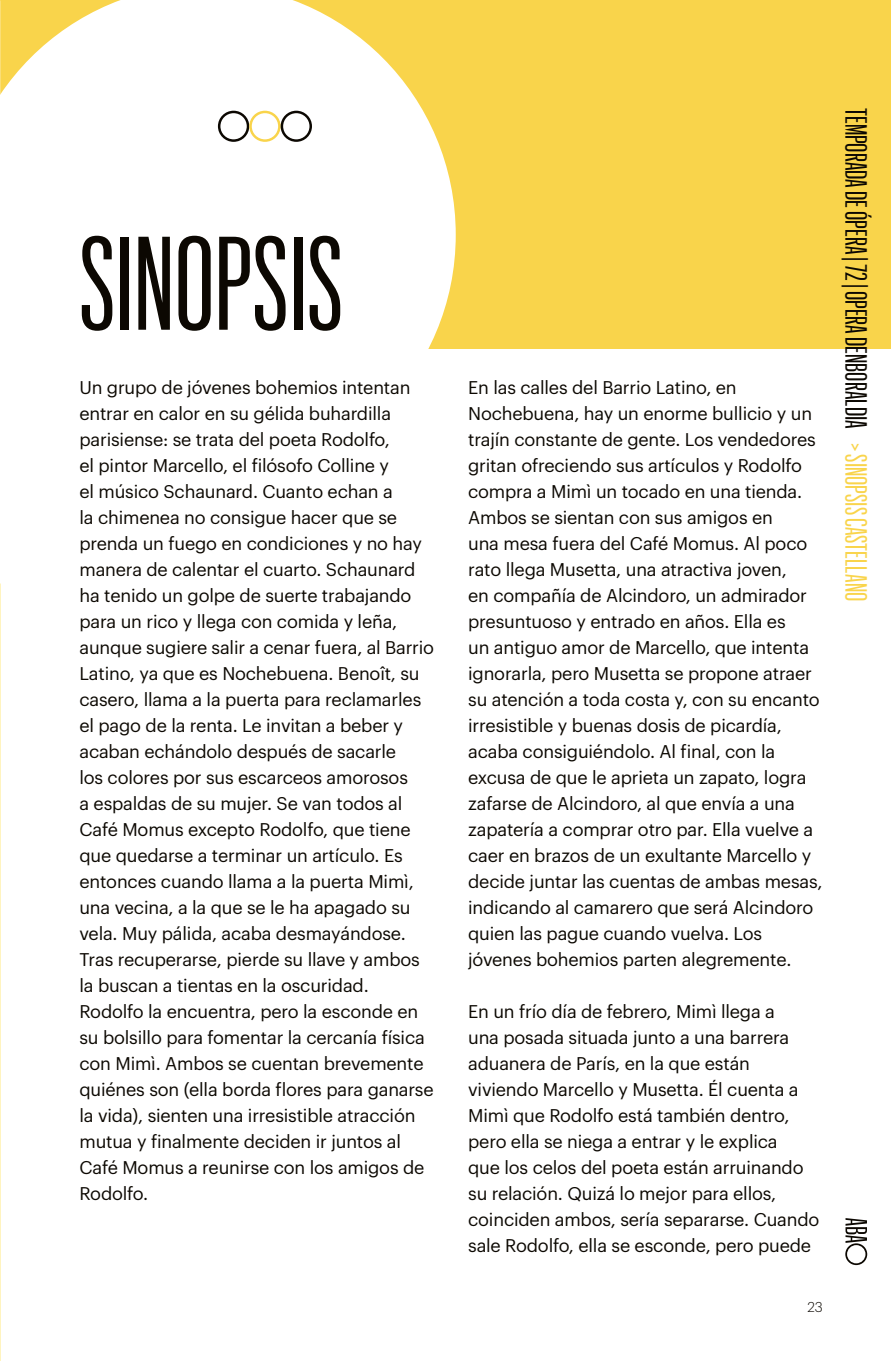
<style>
.page{position:relative;width:891px;height:1361px;background:#fff}
.page>*{position:absolute;margin:0;border:0;box-sizing:border-box;transform-origin:0 0}
.t1{font:130px "Graphik XX Cond";color:#0c0802}
.t2{font:30px "Graphik XX Cond";color:#0c0802}
.t3{font:30px "Graphik XX Cond";color:#f9d44b}
.t4{font:18px/26px "Graphik";letter-spacing:-.01em;color:#0c0802}
.t5{font:300 14px "Graphik";color:#0c0802}
</style>
<div class="page">
<svg style="left:845px;top:1218px;width:21px;height:47px"></svg>
<div style="left:0;top:0;width:890px;height:349px;background:#f9d44b"></div>
<svg style="left:0;top:0;width:455px;height:349px;background:#fefaec"></svg>
<svg style="left:218px;top:111px;width:94px;height:31px;background:#d9d5ca"></svg>
<img style="left:0;top:137px;width:1px;height:679px">
<h1 class="t1" style="left:79px;top:201px;width:265px">SINOPSIS</h1>
<p class="t4" style="left:79px;top:373px;width:356px">Un grupo de jóvenes bohemios intentan entrar en calor en su gélida buhardilla parisiense: se trata del poeta Rodolfo,<br>el pintor Marcello, el filósofo Colline y<br>el músico Schaunard. Cuanto echan a<br>la chimenea no consigue hacer que se prenda un fuego en condiciones y no hay manera de calentar el cuarto. Schaunard ha tenido un golpe de suerte trabajando para un rico y llega con comida y leña, aunque sugiere salir a cenar fuera, al Barrio Latino, ya que es Nochebuena. Benoît, su casero, llama a la puerta para reclamarles el pago de la renta. Le invitan a beber y acaban echándolo después de sacarle<br>los colores por sus escarceos amorosos<br>a espaldas de su mujer. Se van todos al Café Momus excepto Rodolfo, que tiene que quedarse a terminar un artículo. Es entonces cuando llama a la puerta Mimì, una vecina, a la que se le ha apagado su vela. Muy pálida, acaba desmayándose.<br>Tras recuperarse, pierde su llave y ambos la buscan a tientas en la oscuridad.<br>Rodolfo la encuentra, pero la esconde en su bolsillo para fomentar la cercanía física con Mimì. Ambos se cuentan brevemente quiénes son (ella borda flores para ganarse la vida), sienten una irresistible atracción mutua y finalmente deciden ir juntos al Café Momus a reunirse con los amigos de Rodolfo.</p>
<p class="t4" style="left:468px;top:372px;width:356px">En las calles del Barrio Latino, en Nochebuena, hay un enorme bullicio y un trajín constante de gente. Los vendedores gritan ofreciendo sus artículos y Rodolfo compra a Mimì un tocado en una tienda.<br>Ambos se sientan con sus amigos en<br>una mesa fuera del Café Momus. Al poco rato llega Musetta, una atractiva joven,<br>en compañía de Alcindoro, un admirador presuntuoso y entrado en años. Ella es<br>un antiguo amor de Marcello, que intenta ignorarla, pero Musetta se propone atraer su atención a toda costa y, con su encanto irresistible y buenas dosis de picardía, acaba consiguiéndolo. Al final, con la excusa de que le aprieta un zapato, logra zafarse de Alcindoro, al que envía a una zapatería a comprar otro par. Ella vuelve a caer en brazos de un exultante Marcello y decide juntar las cuentas de ambas mesas, indicando al camarero que será Alcindoro quien las pague cuando vuelva. Los jóvenes bohemios parten alegremente.</p>
<p class="t4" style="left:468px;top:996px;width:352px">En un frío día de febrero, Mimì llega a<br>una posada situada junto a una barrera aduanera de París, en la que están viviendo Marcello y Musetta. Él cuenta a Mimì que Rodolfo está también dentro, pero ella se niega a entrar y le explica<br>que los celos del poeta están arruinando su relación. Quizá lo mejor para ellos, coinciden ambos, sería separarse. Cuando sale Rodolfo, ella se esconde, pero puede</p>
<p class="t5" style="left:807px;top:1297px;width:17px">23</p>
<h2 class="t2" style="left:874px;top:108px;width:322px;rotate:90deg">TEMPORADA DE ÓPERA | 72 | OPERA DENBORALDIA</h2>
<h2 class="t3" style="left:874px;top:443px;width:160px;rotate:90deg">&gt; SINOPSIS CASTELLANO</h2>
</div>
